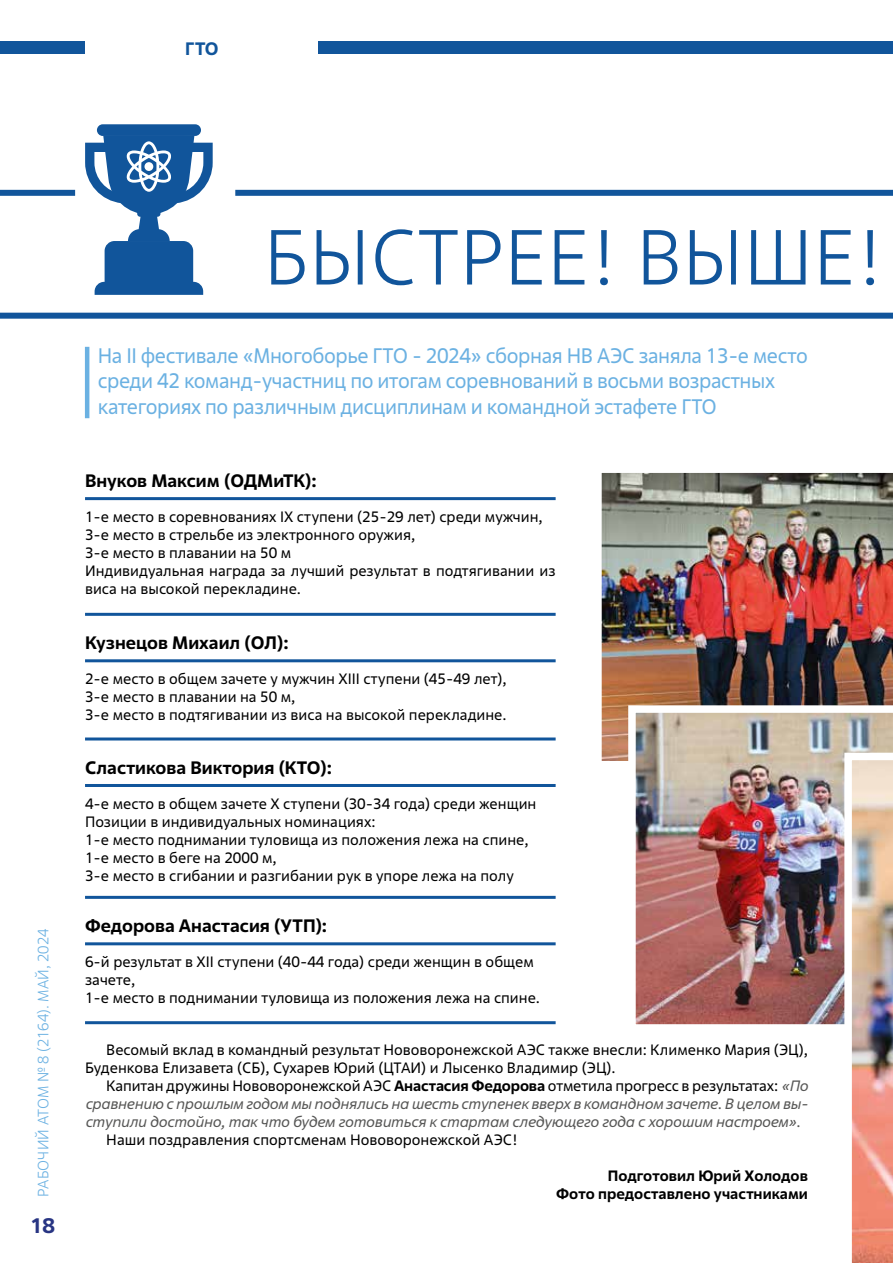
<style>
.page{position:relative;width:893px;height:1263px;background:#fff}
.page>*{position:absolute;margin:0;border:0;box-sizing:border-box;transform-origin:0 0}
.t1{font:300 77.7px "Rosatom";letter-spacing:.01em;color:#11559b}
.t2{font:21px/25.2px "Rosatom";letter-spacing:-.02em;color:#6bb1e2}
.t3{font:700 21px "Rosatom";color:#283583}
.t4{font:700 18px "Rosatom";color:#000}
.t5{font:700 18px "Rosatom";color:#11559b}
.t6{font:15px/18px "Rosatom";color:#000}
.t7{font:italic 15px/18px "Rosatom";letter-spacing:-.01em;color:#575756;text-align:justify}
.t8{font:700 15px/18px "Rosatom";color:#000;text-align:right}
.t9{font:300 15px "Rosatom";color:#6bb1e2}
.s1{font-style:normal;color:#000}
.s2{font-weight:700;font-style:normal;color:#000}
</style>
<div class="page">
<div style="left:0;top:41px;width:85px;height:13px;background:#11559b"></div>
<div style="left:319px;top:41px;width:574px;height:13px;background:#11559b"></div>
<hr style="left:85px;top:347px;width:4px;height:71px;background:#6bb1e2">
<div style="left:97px;top:124px;width:104px;height:12px;background:#11559b;border-radius:6px"></div>
<svg style="left:85px;top:136px;width:128px;height:159px"></svg>
<div style="left:144px;top:162px;width:9px;height:9px;background:#fff;border-radius:50%"></div>
<div style="left:235px;top:190px;width:658px;height:6px;background:#11559b"></div>
<div style="left:0;top:190px;width:75px;height:6px;background:#11559b"></div>
<div style="left:0;top:313px;width:893px;height:6px;background:#11559b"></div>
<hr style="left:85px;top:497px;width:471px;height:3px;background:#11559b">
<hr style="left:85px;top:613px;width:471px;height:3px;background:#11559b">
<hr style="left:85px;top:659px;width:471px;height:3px;background:#11559b">
<hr style="left:85px;top:737px;width:471px;height:3px;background:#11559b">
<hr style="left:85px;top:784px;width:471px;height:3px;background:#11559b">
<hr style="left:85px;top:896px;width:471px;height:3px;background:#11559b">
<hr style="left:85px;top:942px;width:471px;height:3px;background:#11559b">
<hr style="left:85px;top:1021px;width:471px;height:3px;background:#11559b">
<img style="left:601px;top:472px;width:292px;height:289px">
<img style="left:624px;top:701px;width:269px;height:324px">
<img style="left:841px;top:749px;width:52px;height:514px">
<p class="t5" style="left:185px;top:37px;width:35px">ГТО</p>
<p class="t9" style="left:34px;top:1197px;width:270px;rotate:-90deg">РАБОЧИЙ АТОМ № 8 (2164). МАЙ, 2024</p>
<h2 class="t3" style="left:30px;top:1212px;width:26px">18</h2>
<h1 class="t1" style="left:264px;top:210px;width:622px">БЫСТРЕЕ! ВЫШЕ!</h1>
<h2 class="t2" style="left:98px;top:343px;width:712px">На II фестивале «Многоборье ГТО - 2024» сборная НВ АЭС заняла 13-е место среди 42 команд-участниц по итогам соревнований в восьми возрастных категориях по различным дисциплинам и командной эстафете ГТО</h2>
<p class="t4" style="left:85px;top:469px;width:233px">Внуков Максим (ОДМиТК):</p>
<p class="t6" style="left:85px;top:507px;width:472px">1-е место в соревнованиях IX ступени (25-29 лет) среди мужчин, 3-е место в стрельбе из электронного оружия,<br>3-е место в плавании на 50 м<br>Индивидуальная награда за лучший результат в подтягивании из виса на высокой перекладине.</p>
<p class="t4" style="left:85px;top:631px;width:205px">Кузнецов Михаил (ОЛ):</p>
<p class="t6" style="left:85px;top:670px;width:423px">2-е место в общем зачете у мужчин XIII ступени (45-49 лет),<br>3-е место в плавании на 50 м,<br>3-е место в подтягивании из виса на высокой перекладине.</p>
<p class="t4" style="left:85px;top:756px;width:248px">Сластикова Виктория (КТО):</p>
<p class="t6" style="left:85px;top:794px;width:453px">4-е место в общем зачете Х ступени (30-34 года) среди женщин Позиции в индивидуальных номинациях:<br>1-е место поднимании туловища из положения лежа на спине, 1-е место в беге на 2000 м,<br>3-е место в сгибании и разгибании рук в упоре лежа на полу</p>
<p class="t4" style="left:85px;top:914px;width:244px">Федорова Анастасия (УТП):</p>
<p class="t6" style="left:85px;top:953px;width:457px">6-й результат в ХII ступени (40-44 года) среди женщин в общем зачете,<br>1-е место в поднимании туловища из положения лежа на спине.</p>
<p class="t6" style="left:85px;top:1041px;width:724px;text-indent:21px">Весомый вклад в командный результат Нововоронежской АЭС также внесли: Клименко Мария (ЭЦ),<br>Буденкова Елизавета (СБ), Сухарев Юрий (ЦТАИ) и Лысенко Владимир (ЭЦ).</p>
<p class="t7" style="left:85px;top:1077px;width:724px;text-indent:21px"><span class="s1">Капитан дружины Нововоронежской АЭС</span> <span class="s2">Анастасия Федорова</span> <span class="s1">отметила прогресс в результатах:</span> «По сравнению с прошлым годом мы поднялись на шесть ступенек вверх в командном зачете. В целом вы&shy;ступили достойно, так что будем готовиться к стартам следующего года с хорошим настроем».</p>
<p class="t6" style="left:106px;top:1131px;width:413px">Наши поздравления спортсменам Нововоронежской АЭС!</p>
<p class="t8" style="left:556px;top:1167px;width:253px">Подготовил Юрий Холодов<br>Фото предоставлено участниками</p>
</div>
